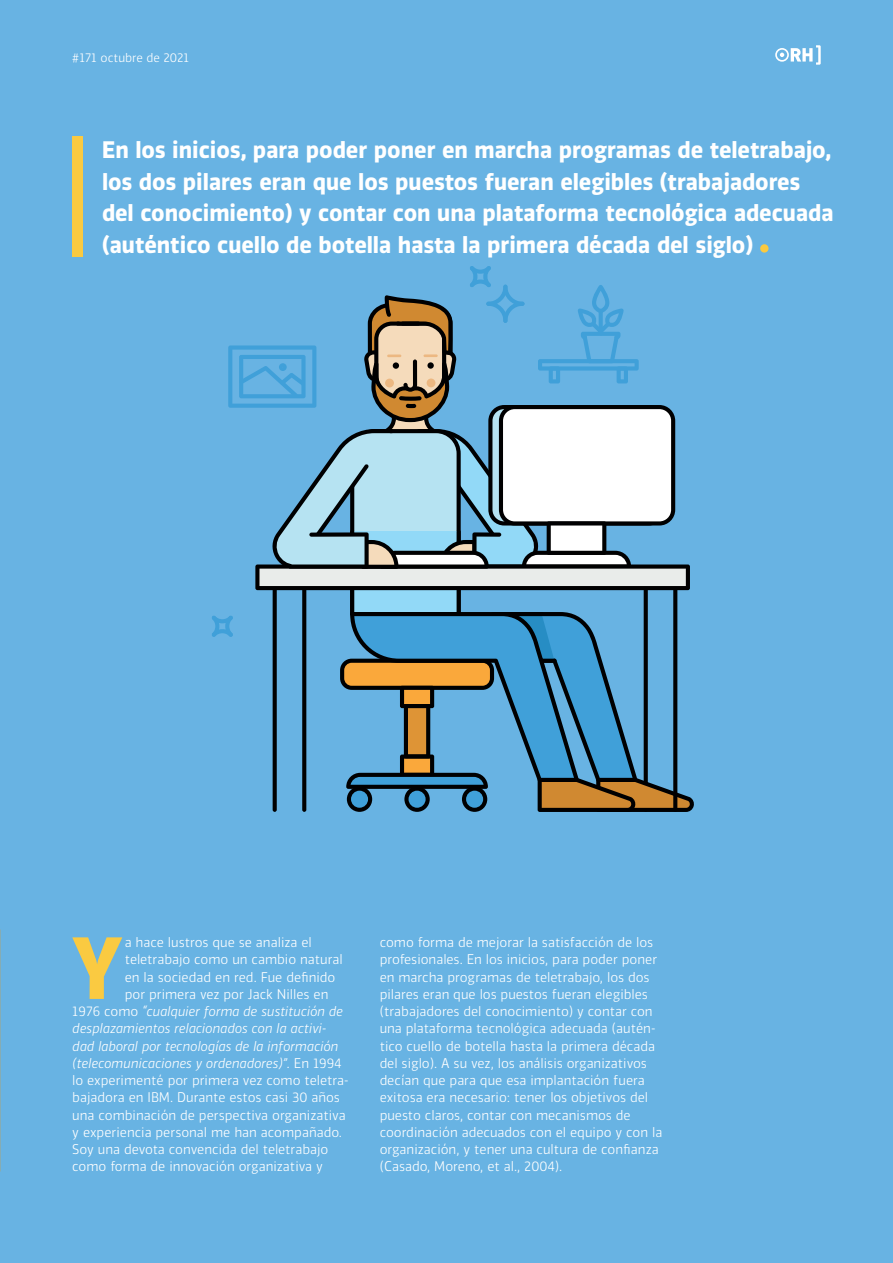
<style>
.page{position:relative;width:893px;height:1263px;background:#68b3e3}
.page>*{position:absolute;margin:0;border:0;box-sizing:border-box;transform-origin:0 0}
.stl_base_capitular{font:700 82.8px "Vinkel";color:#faca41}
.t1{font:700 22.5px/31.5px "Vinkel";color:#fff}
.stl_base_capitular-2{font:300 13.2px/17.2px "Vinkel";color:#fff}
.stl_base_capitular-3{font:italic 300 13.2px "Vinkel";color:#fff}
.t2{font:300 12px "Vinkel";color:#fff}
.s1{font-style:normal}
</style>
<div class="page">
<svg style="left:212px;top:266px;width:482px;height:546px"></svg>
<div style="left:72px;top:136px;width:11px;height:121px;background:#faca41"></div>
<div style="left:760px;top:244px;width:8px;height:9px;background:#faca41;border-radius:50%"></div>
<svg style="left:775px;top:45px;width:46px;height:20px"></svg>
<p class="t2" style="left:72px;top:49px;width:119px">#171 octubre de 2021</p>
<p class="t1" style="left:102px;top:134px;width:733px">En los inicios, para poder poner en marcha programas de teletrabajo, los dos pilares eran que los puestos fueran elegibles (trabajadores del conocimiento) y contar con una plataforma tecnológica adecuada (auténtico cuello de botella hasta la primera década del siglo)</p>
<p class="stl_base_capitular" style="left:71px;top:912px;width:53px">Y</p>
<p class="stl_base_capitular-2" style="left:125px;top:934px;width:189px">a hace lustros que se analiza el</p>
<p class="stl_base_capitular-2" style="left:125px;top:951px;width:220px">teletrabajo como un cambio natural</p>
<p class="stl_base_capitular-2" style="left:125px;top:968px;width:212px">en la sociedad en red. Fue definido</p>
<p class="stl_base_capitular-2" style="left:125px;top:986px;width:205px">por primera vez por Jack Nilles en</p>
<p class="stl_base_capitular-3" style="left:72px;top:1002px;width:272px"><span class="s1">1976 como</span> “cualquier forma de sustitución de</p>
<p class="stl_base_capitular-3" style="left:72px;top:1020px;width:255px">desplazamientos relacionados con la activi-</p>
<p class="stl_base_capitular-3" style="left:72px;top:1037px;width:268px">dad laboral por tecnologías de la información</p>
<p class="stl_base_capitular-3" style="left:72px;top:1054px;width:271px">(telecomunicaciones y ordenadores)”. <span class="s1">En 1994</span></p>
<p class="stl_base_capitular-2" style="left:72px;top:1072px;width:278px">lo experimenté por primera vez como teletra-</p>
<p class="stl_base_capitular-2" style="left:72px;top:1089px;width:269px">bajadora en IBM. Durante estos casi 30 años</p>
<p class="stl_base_capitular-2" style="left:72px;top:1106px;width:275px">una combinación de perspectiva organizativa</p>
<p class="stl_base_capitular-2" style="left:72px;top:1124px;width:271px">y experiencia personal me han acompañado.</p>
<p class="stl_base_capitular-2" style="left:72px;top:1141px;width:258px">Soy una devota convencida del teletrabajo</p>
<p class="stl_base_capitular-2" style="left:72px;top:1158px;width:252px">como forma de innovación organizativa y</p>
<p class="stl_base_capitular-2" style="left:380px;top:934px;width:284px">como forma de mejorar la satisfacción de los profesionales. En los inicios, para poder poner en marcha programas de teletrabajo, los dos pilares eran que los puestos fueran elegibles (trabajadores del conocimiento) y contar con una plataforma tecnológica adecuada (autén&shy;tico cuello de botella hasta la primera década del siglo). A su vez, los análisis organizativos decían que para que esa implantación fuera exitosa era necesario: tener los objetivos del puesto claros, contar con mecanismos de coordinación adecuados con el equipo y con la organización, y tener una cultura de confianza (Casado, Moreno, et al., 2004).</p>
</div>
